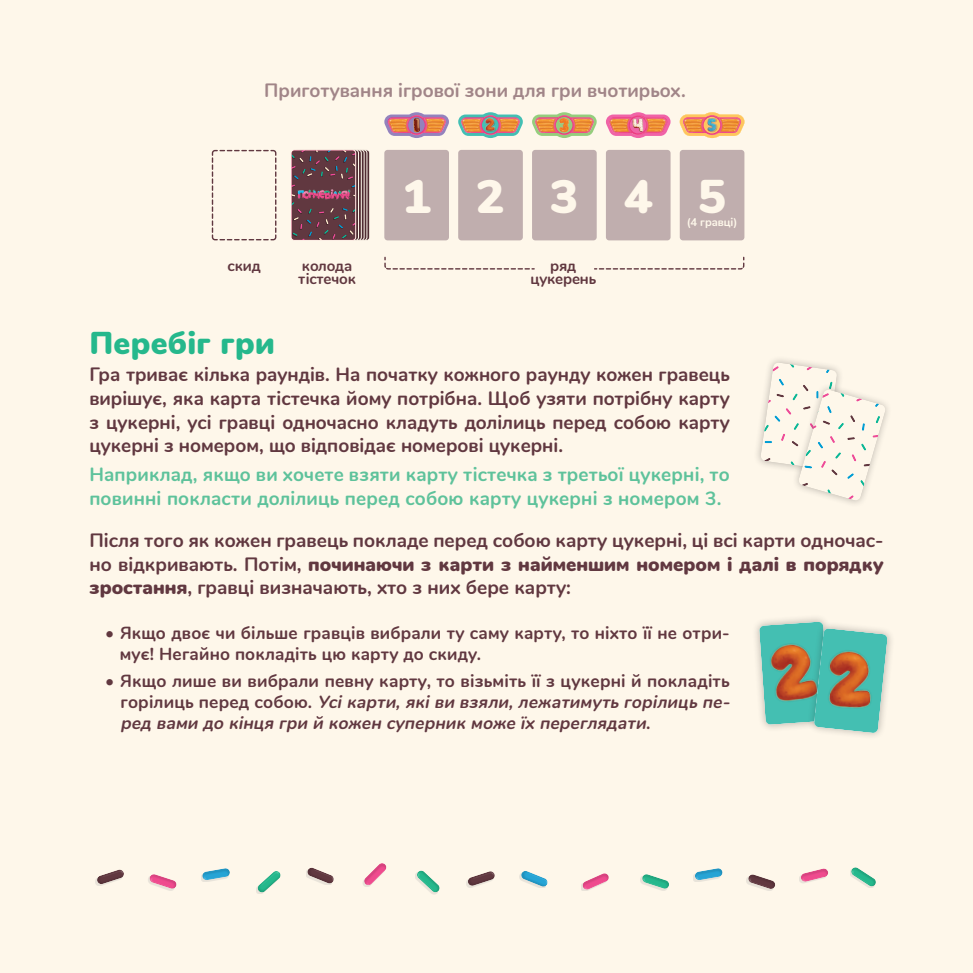
<style>
.page{position:relative;width:973px;height:973px;background:#fff}
.page>*{position:absolute;margin:0;border:0;box-sizing:border-box;transform-origin:0 0}
.t1{font:900 47.25px "Nunito";color:#fef7ea}
.t2{font:900 31.5px "Nunito";letter-spacing:.01em;color:#25b88c}
.COPY_paragraph{font:700 19.25px/23.6px "Nunito";color:#613840;text-align:justify}
.COPY_paragraph-2{font:700 19.25px/23.6px "Nunito";letter-spacing:.01em;color:#5ec29b}
.COPY_paragraph-3{font:700 19.25px "Nunito";color:#a18588}
.example{font:italic 700 17.5px/21px "Nunito";color:#613840}
.example-2{font:700 17.5px/21px "Nunito";letter-spacing:.01em;color:#613840}
.t3{font:700 15.05px/13.3px "Nunito";letter-spacing:-.01em;color:#613840}
.t4{font:700 11.38px "Nunito";letter-spacing:-.01em;color:#fef7ea}
.s1{font-weight:900}
.s2{font-style:normal}
</style>
<div class="page">
<div style="left:0;top:0;width:972px;height:972px;background:#fef7ea"></div>
<div style="left:751px;top:614px;width:85px;height:117px;background:#231f20;opacity:.3"></div>
<div style="left:806px;top:621px;width:88px;height:119px;background:#231f20;opacity:.3"></div>
<svg style="left:759px;top:621px;width:128px;height:112px;background:#8dae98"></svg>
<img style="left:813px;top:628px;width:74px;height:105px">
<div style="left:753px;top:355px;width:91px;height:120px;background:#231f20;opacity:.3"></div>
<svg style="left:760px;top:362px;width:125px;height:139px"></svg>
<svg style="left:211px;top:149px;width:66px;height:92px"></svg>
<div style="left:305px;top:150px;width:65px;height:90px;border:1px solid #fef7ea;border-radius:3px"></div>
<div style="left:302px;top:150px;width:65px;height:90px;border:1px solid #fef7ea;border-radius:3px"></div>
<div style="left:299px;top:150px;width:65px;height:90px;border:1px solid #fef7ea;border-radius:3px"></div>
<div style="left:296px;top:150px;width:65px;height:90px;border:1px solid #fef7ea;border-radius:3px"></div>
<div style="left:293px;top:150px;width:65px;height:90px;border:1px solid #fef7ea;border-radius:3px"></div>
<svg style="left:291px;top:150px;width:64px;height:90px;background:#673f4a"></svg>
<div style="left:291px;top:150px;width:65px;height:90px;border:1px solid #fef7ea;border-radius:3px"></div>
<svg style="left:384px;top:112px;width:65px;height:26px"></svg>
<img style="left:386px;top:115px;width:61px;height:20px">
<img style="left:408px;top:117px;width:16px;height:16px">
<div style="left:384px;top:150px;width:65px;height:90px;background:#c0aeae;border-radius:3px"></div>
<svg style="left:458px;top:112px;width:64px;height:26px"></svg>
<img style="left:460px;top:115px;width:60px;height:20px">
<img style="left:482px;top:117px;width:16px;height:16px">
<div style="left:458px;top:150px;width:64px;height:90px;background:#c0aeae;border-radius:3px"></div>
<svg style="left:532px;top:112px;width:64px;height:26px"></svg>
<img style="left:534px;top:115px;width:60px;height:20px">
<svg style="left:555px;top:117px;width:17px;height:16px"></svg>
<img style="left:556px;top:117px;width:15px;height:16px">
<div style="left:532px;top:150px;width:64px;height:90px;background:#c0aeae;border-radius:3px"></div>
<svg style="left:606px;top:112px;width:64px;height:26px"></svg>
<img style="left:608px;top:115px;width:60px;height:20px">
<svg style="left:629px;top:117px;width:17px;height:16px"></svg>
<img style="left:630px;top:117px;width:15px;height:16px">
<div style="left:605px;top:150px;width:65px;height:90px;background:#c0aeae;border-radius:3px"></div>
<svg style="left:679px;top:112px;width:65px;height:26px"></svg>
<img style="left:681px;top:115px;width:61px;height:20px">
<svg style="left:703px;top:117px;width:17px;height:16px"></svg>
<img style="left:704px;top:117px;width:15px;height:16px">
<div style="left:679px;top:150px;width:65px;height:90px;background:#c0aeae;border-radius:3px"></div>
<svg style="left:384px;top:256px;width:151px;height:14px"></svg>
<svg style="left:594px;top:256px;width:151px;height:14px"></svg>
<svg style="left:148px;top:874px;width:29px;height:17px"></svg>
<svg style="left:640px;top:874px;width:29px;height:17px"></svg>
<svg style="left:581px;top:873px;width:28px;height:18px"></svg>
<svg style="left:415px;top:870px;width:25px;height:25px"></svg>
<svg style="left:256px;top:871px;width:25px;height:23px"></svg>
<svg style="left:746px;top:874px;width:29px;height:17px"></svg>
<svg style="left:466px;top:871px;width:29px;height:17px"></svg>
<svg style="left:201px;top:868px;width:29px;height:14px"></svg>
<svg style="left:693px;top:868px;width:30px;height:14px"></svg>
<svg style="left:363px;top:863px;width:24px;height:24px"></svg>
<svg style="left:306px;top:867px;width:28px;height:18px"></svg>
<svg style="left:519px;top:871px;width:29px;height:17px"></svg>
<svg style="left:95px;top:869px;width:29px;height:17px"></svg>
<svg style="left:799px;top:868px;width:29px;height:15px"></svg>
<svg style="left:850px;top:867px;width:26px;height:21px"></svg>
<p class="COPY_paragraph-3" style="left:264px;top:76px;width:423px">Приготування ігрової зони для гри вчотирьох.</p>
<p class="t1" style="left:402px;top:162px;width:30px">1</p>
<p class="t1" style="left:476px;top:162px;width:30px">2</p>
<p class="t1" style="left:550px;top:162px;width:30px">3</p>
<p class="t1" style="left:624px;top:162px;width:30px">4</p>
<p class="t1" style="left:697px;top:162px;width:30px">5</p>
<p class="t3" style="left:227px;top:258px;width:35px">скид</p>
<p class="t3" style="left:298px;top:258px;width:59px">колода тістечок</p>
<p class="t3" style="left:530px;top:258px;width:67px;text-align:center">ряд цукерень</p>
<p class="t4" style="left:686px;top:213px;width:52px">(4 гравці)</p>
<p class="t2" style="left:89px;top:319px;width:187px">Перебіг гри</p>
<p class="COPY_paragraph" style="left:89px;top:362px;width:641px">Гра триває кілька раундів. На початку кожного раунду кожен гравець вирішує, яка карта тістечка йому потрібна. Щоб узяти потрібну карту з цукерні, усі гравці одночасно кладуть долілиць перед собою карту цукерні з номером, що відповідає номерові цукерні.</p>
<p class="COPY_paragraph-2" style="left:89px;top:461px;width:641px">Наприклад, якщо ви хочете взяти карту тістечка з третьої цукерні, то повинні покласти долілиць перед собою карту цукерні з номером 3.</p>
<p class="COPY_paragraph" style="left:89px;top:527px;width:795px">Після того як кожен гравець покладе перед собою карту цукерні, ці всі карти одночас&shy;но відкривають. Потім, <span class="s1">починаючи з карти з найменшим номером і далі в порядку зростання</span>, гравці визначають, хто з них бере карту:</p>
<p class="example-2" style="left:120px;top:621px;width:611px;text-indent:-15px">• Якщо двоє чи більше гравців вибрали ту саму карту, то ніхто її не отри&shy;мує! Негайно покладіть цю карту до скиду.</p>
<p class="example" style="left:120px;top:669px;width:615px;text-indent:-15px"><span class="s2">• Якщо лише ви вибрали певну карту, то візьміть її з цукерні й покладіть г о р і л и ц ь п е р е д с о б о ю .</span> Усікарти,яківи взяли,лежатимуть горілиць пе&shy;ред вами до кінця гри й кожен суперник може їх переглядати<span class="s2">.</span></p>
</div>
